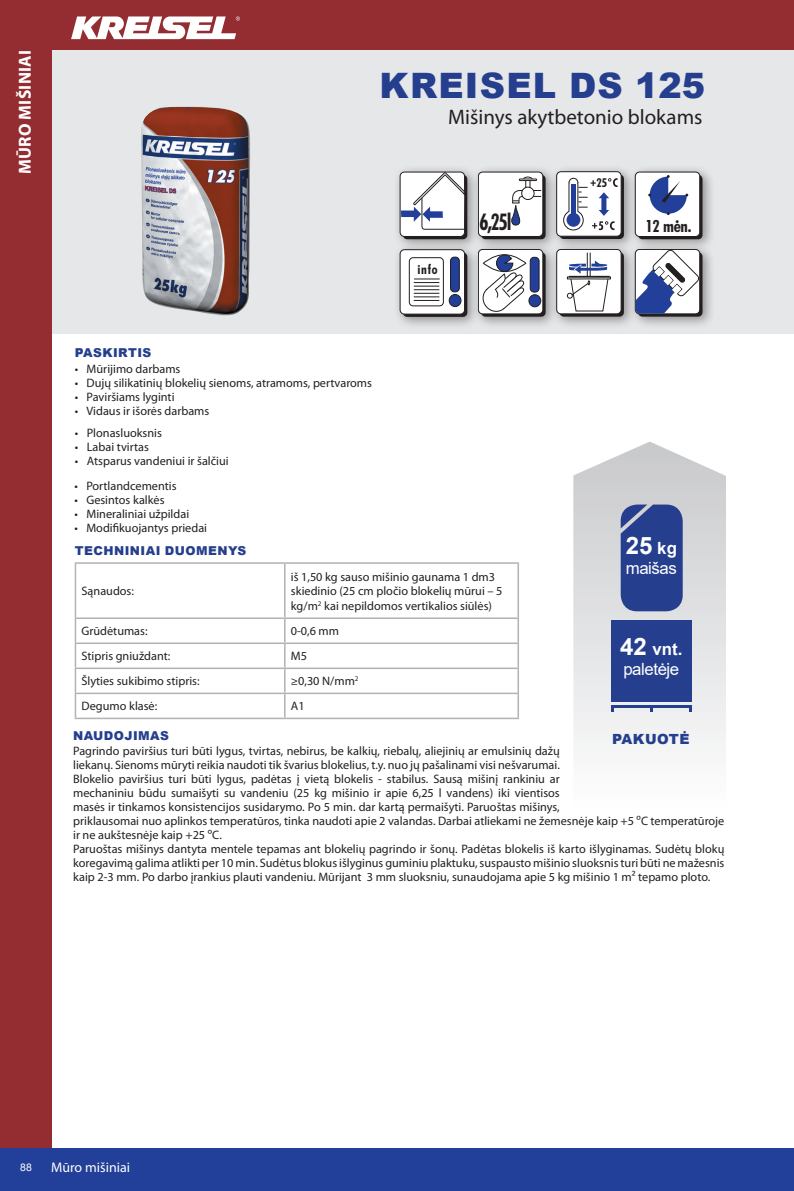
<style>
.page{position:relative;width:794px;height:1191px;background:#fff}
.page>*{position:absolute;margin:0;border:0;box-sizing:border-box;transform-origin:0 0}
.t1{font:900 35px "Arial";letter-spacing:.035em;color:#253f8e}
.t2{font:700 23.97px "Arial";color:#fff}
.t3{font:700 condensed 23.1px "Futura BT";color:#231f20;scale:.88 1}
.t4{font:21px "Myriad Pro";color:#231f20}
.t5{font:700 17.5px "Myriad Pro";letter-spacing:.02em;color:#fff}
.t6{font:16.8px/20.3px "Arial";letter-spacing:-.025em;color:#fff}
.t7{font:700 condensed 16.8px "Futura BT";color:#231f20}
.t8{font:14px "Myriad Pro";color:#fff}
.t9{font:900 14px "Arial";letter-spacing:.035em;color:#253f8e}
.t10{font:700 condensed 13.3px "Futura BT";color:#231f20}
.t11{font:12.25px/14px "Myriad Pro";color:#231f20}
.t12{font:900 12.25px "Arial";letter-spacing:.035em;color:#253f8e}
.t13{font:700 condensed 12.25px "Futura BT";color:#231f20}
.t14{font:10.5px "Arial";color:#fff}
.s1{font-size:16.8px}
.s2{font-weight:700;font-size:23.97px}
.s3{font-weight:700}
</style>
<div class="page">
<div style="left:31px;top:39px;width:763px;height:294px;background:#e6e7e9"></div>
<div style="left:0;top:0;width:52px;height:1191px;background:#932d31"></div>
<div style="left:0;top:0;width:794px;height:50px;background:#932d31"></div>
<svg style="left:71px;top:16px;width:169px;height:23px"></svg>
<svg style="left:573px;top:441px;width:153px;height:308px"></svg>
<hr style="left:75px;top:562px;width:210px;height:2px;background:#b2b3b7">
<hr style="left:75px;top:564px;width:1px;height:53px;background:#b2b3b7">
<hr style="left:285px;top:562px;width:234px;height:2px;background:#b2b3b7">
<hr style="left:284px;top:564px;width:1px;height:53px;background:#b2b3b7">
<hr style="left:517px;top:564px;width:2px;height:53px;background:#b2b3b7">
<hr style="left:75px;top:617px;width:210px;height:2px;background:#b2b3b7">
<hr style="left:285px;top:617px;width:234px;height:2px;background:#b2b3b7">
<hr style="left:517px;top:619px;width:2px;height:23px;background:#b2b3b7">
<hr style="left:75px;top:642px;width:210px;height:2px;background:#b2b3b7">
<hr style="left:285px;top:642px;width:234px;height:2px;background:#b2b3b7">
<hr style="left:517px;top:644px;width:2px;height:23px;background:#b2b3b7">
<hr style="left:75px;top:667px;width:210px;height:2px;background:#b2b3b7">
<hr style="left:285px;top:667px;width:234px;height:2px;background:#b2b3b7">
<hr style="left:517px;top:669px;width:2px;height:23px;background:#b2b3b7">
<hr style="left:75px;top:692px;width:210px;height:2px;background:#b2b3b7">
<svg style="left:75px;top:619px;width:1px;height:98px"></svg>
<hr style="left:285px;top:692px;width:234px;height:2px;background:#b2b3b7">
<svg style="left:284px;top:619px;width:1px;height:98px"></svg>
<hr style="left:517px;top:694px;width:2px;height:23px;background:#b2b3b7">
<hr style="left:75px;top:717px;width:210px;height:2px;background:#b2b3b7">
<hr style="left:285px;top:717px;width:234px;height:2px;background:#b2b3b7">
<div style="left:611px;top:620px;width:80px;height:82px;background:#253f8e"></div>
<hr style="left:611px;top:705px;width:80px;height:3px;background:#253f8e">
<svg style="left:620px;top:504px;width:62px;height:107px;background:#304993"></svg>
<img style="left:141px;top:107px;width:109px;height:209px">
<div style="left:393px;top:164px;width:322px;height:165px;background:#231f20;opacity:.45"></div>
<div style="left:403px;top:175px;width:64px;height:64px;background:#231f20;border-radius:4px"></div>
<div style="left:400px;top:172px;width:64px;height:64px;background:#fff;border-radius:4px"></div>
<div style="left:400px;top:172px;width:65px;height:65px;border:1px solid #231f20;border-radius:4px"></div>
<svg style="left:401px;top:172px;width:64px;height:58px"></svg>
<div style="left:481px;top:175px;width:64px;height:64px;background:#231f20;border-radius:4px"></div>
<div style="left:478px;top:172px;width:65px;height:64px;background:#fff;border-radius:4px"></div>
<div style="left:478px;top:172px;width:65px;height:65px;border:1px solid #231f20;border-radius:4px"></div>
<svg style="left:511px;top:176px;width:31px;height:50px"></svg>
<div style="left:559px;top:174px;width:65px;height:65px;background:linear-gradient(to right,#312d2e,#2e2a2b);border-radius:4px"></div>
<div style="left:556px;top:172px;width:65px;height:64px;background:#fff;border-radius:4px"></div>
<div style="left:556px;top:171px;width:65px;height:65px;border:1px solid #231f20;border-radius:4px"></div>
<svg style="left:563px;top:178px;width:54px;height:53px"></svg>
<div style="left:481px;top:252px;width:64px;height:65px;background:#231f20;border-radius:4px"></div>
<div style="left:478px;top:249px;width:65px;height:65px;background:#fff;border-radius:4px"></div>
<div style="left:478px;top:249px;width:65px;height:65px;border:1px solid #231f20;border-radius:4px"></div>
<div style="left:483px;top:254px;width:43px;height:18px;border:1px solid #231f20;border-radius:50%"></div>
<div style="left:529px;top:295px;width:12px;height:12px;background:#223f99;border-radius:50%"></div>
<div style="left:528px;top:294px;width:13px;height:13px;border:1px solid #231f20;border-radius:50%"></div>
<div style="left:530px;top:257px;width:9px;height:35px;background:#223f99;border-radius:4px"></div>
<div style="left:530px;top:257px;width:9px;height:35px;border:1px solid #231f20;border-radius:4px"></div>
<svg style="left:482px;top:254px;width:43px;height:59px"></svg>
<div style="left:638px;top:252px;width:64px;height:64px;background:linear-gradient(to right,#231f20,#231f20);border-radius:4px"></div>
<svg style="left:635px;top:249px;width:65px;height:64px;background:#adb4cc"></svg>
<div style="left:559px;top:252px;width:65px;height:65px;background:#231f20;border-radius:4px"></div>
<div style="left:556px;top:249px;width:65px;height:65px;background:#fff;border-radius:4px"></div>
<div style="left:556px;top:249px;width:65px;height:65px;border:1px solid #231f20;border-radius:4px"></div>
<svg style="left:567px;top:253px;width:44px;height:64px"></svg>
<div style="left:569px;top:276px;width:40px;height:1px;background:#fff;border:1px solid #231f20"></div>
<div style="left:638px;top:175px;width:64px;height:64px;background:#231f20;border-radius:4px"></div>
<div style="left:635px;top:172px;width:64px;height:64px;background:#fff;border-radius:4px"></div>
<div style="left:635px;top:172px;width:65px;height:65px;border:1px solid #231f20;border-radius:4px"></div>
<svg style="left:648px;top:175px;width:40px;height:40px"></svg>
<div style="left:403px;top:252px;width:64px;height:65px;background:#231f20;border-radius:4px"></div>
<div style="left:400px;top:250px;width:64px;height:64px;background:#fff;border-radius:4px"></div>
<div style="left:400px;top:249px;width:65px;height:65px;border:1px solid #231f20;border-radius:4px"></div>
<div style="left:449px;top:294px;width:12px;height:12px;background:#223f99;border-radius:50%"></div>
<div style="left:449px;top:294px;width:12px;height:13px;border:1px solid #231f20;border-radius:50%"></div>
<svg style="left:409px;top:257px;width:35px;height:49px"></svg>
<div style="left:450px;top:257px;width:9px;height:35px;background:#223f99;border-radius:4px"></div>
<div style="left:450px;top:257px;width:10px;height:35px;border:1px solid #231f20;border-radius:4px"></div>
<div style="left:0;top:1148px;width:794px;height:43px;background:#223f99"></div>
<h3 class="t5" style="left:15px;top:174px;width:126px;rotate:-90deg">MŪRO MIŠINIAI</h3>
<h1 class="t1" style="left:379px;top:60px;width:327px">KREISEL DS 125</h1>
<h3 class="t4" style="left:448px;top:104px;width:256px">Mišinys akytbetonio blokams</h3>
<p class="t12" style="left:75px;top:344px;width:78px">PASKIRTIS</p>
<p class="t11" style="left:75px;top:362px;width:107px">• Mūrijimo darbams</p>
<p class="t11" style="left:75px;top:376px;width:299px">• Dujų silikatinių blokelių sienoms, atramoms, pertvaroms</p>
<p class="t11" style="left:75px;top:390px;width:101px">• Paviršiams lyginti</p>
<p class="t11" style="left:75px;top:404px;width:136px">• Vidaus ir išorės darbams</p>
<p class="t11" style="left:75px;top:425px;width:89px">• Plonasluoksnis</p>
<p class="t11" style="left:75px;top:439px;width:75px">• Labai tvirtas</p>
<p class="t11" style="left:75px;top:453px;width:155px">• Atsparus vandeniui ir šalčiui</p>
<p class="t11" style="left:74px;top:478px;width:104px">• Portlandcementis</p>
<p class="t11" style="left:74px;top:492px;width:92px">• Gesintos kalkės</p>
<p class="t11" style="left:74px;top:506px;width:116px">• Mineraliniai užpildai</p>
<p class="t11" style="left:74px;top:520px;width:134px">• Modifikuojantys priedai</p>
<p class="t10" style="left:417px;top:261px;width:22px">info</p>
<h3 class="t3" style="left:479px;top:207px;width:38px">6,25l</h3>
<p class="t12" style="left:75px;top:542px;width:173px">TECHNINIAI DUOMENYS</p>
<p class="t11" style="left:82px;top:584px;width:54px">Sąnaudos:</p>
<p class="t11" style="left:291px;top:569px;width:213px;line-height:14.7px">iš 1,50 kg sauso mišinio gaunama 1 dm3 skiedinio (25 cm pločio blokelių mūrui – 5 kg/m<sup>2</sup> kai nepildomos vertikalios siūlės)</p>
<p class="t13" style="left:596px;top:175px;width:12px">25</p>
<h3 class="t7" style="left:645px;top:215px;width:48px">12 men.</h3>
<h3 class="t7" style="left:675px;top:206px;width:5px">.</h3>
<h2 class="t2" style="left:626px;top:528px;width:53px">25 <span class="s1">kg</span></h2>
<h3 class="t6" style="left:626px;top:558px;width:53px">maišas</h3>
<p class="t11" style="left:82px;top:624px;width:68px">Grūdėtumas:</p>
<p class="t11" style="left:291px;top:624px;width:50px">0-0,6 mm</p>
<p class="t11" style="left:82px;top:649px;width:90px">Stipris gniuždant:</p>
<p class="t11" style="left:291px;top:649px;width:18px">M5</p>
<p class="t11" style="left:82px;top:674px;width:120px">Šlyties sukibimo stipris:</p>
<p class="t11" style="left:291px;top:674px;width:69px">≥0,30 N/mm<sup>2</sup></p>
<p class="t11" style="left:82px;top:699px;width:77px">Degumo klasė:</p>
<p class="t11" style="left:291px;top:699px;width:15px">A1</p>
<p class="t11" style="left:73px;top:744px;width:653px">Pagrindo paviršius turi būti lygus, tvirtas, nebirus, be kalkių, riebalų, aliejinių ar emulsinių dažų<br>liekanų. Sienoms mūryti reikia naudoti tik švarius blokelius, t.y. nuo jų pašalinami visi nešvarumai.<br>Blokelio paviršius turi būti lygus, padėtas į vietą blokelis - stabilus. Sausą mišinį rankiniu ar<br>mechaniniu būdu sumaišyti su vandeniu (25 kg mišinio ir apie 6,25 l vandens) iki vientisos<br>masės ir tinkamos konsistencijos susidarymo. Po 5 min. dar kartą permaišyti. Paruoštas mišinys,<br>priklausomai nuo aplinkos temperatūros, tinka naudoti apie 2 valandas. Darbai atliekami ne žemesnėje kaip +5 ºC temperatūroje ir ne aukštesnėje kaip +25 ºC.<br>Paruoštas mišinys dantyta mentele tepamas ant blokelių pagrindo ir šonų. Padėtas blokelis iš karto išlyginamas. Sudėtų blokų koregavimą galima atlikti per 10 min. Sudėtus blokus išlyginus guminiu plaktuku, suspausto mišinio sluoksnis turi būti ne mažesnis kaip 2-3 mm. Po darbo įrankius plauti vandeniu. Mūrijant 3 mm sluoksniu, sunaudojama apie 5 kg mišinio 1 m² tepamo ploto.</p>
<h3 class="t6" style="left:620px;top:639px;width:64px"><span class="s2">42</span> <span class="s3">vnt. </span>paletėje</h3>
<p class="t9" style="left:612px;top:728px;width:79px">PAKUOTĖ</p>
<p class="t12" style="left:73px;top:727px;width:97px">NAUDOJIMAS</p>
<p class="t14" style="left:20px;top:1160px;width:13px">88</p>
<p class="t8" style="left:51px;top:1158px;width:80px">Mūro mišiniai</p>
</div>
